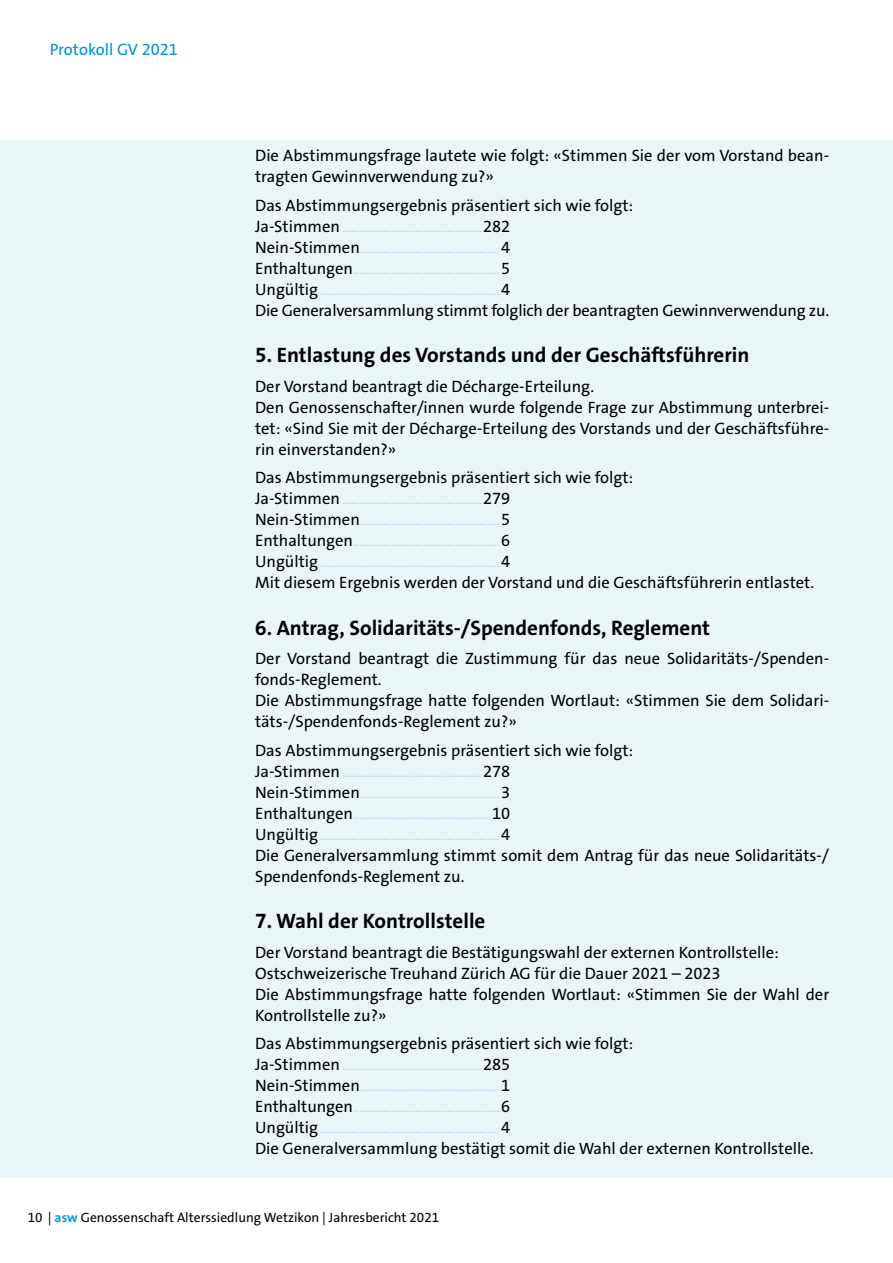
<style>
.page{position:relative;width:893px;height:1263px;background:#fff}
.page>*{position:absolute;margin:0;border:0;box-sizing:border-box;transform-origin:0 0}
.t1{font:21px "The Sans LP7 Bld";color:#000}
.t2{font:16.5px/21px "The Sans LP5 Plain";color:#000}
.t3{font:16.5px "The Sans LP5 Plain";color:#0092d4}
.t4{font:13.5px "The Sans LP5 Plain";color:#000}
.t5{font:12.75px/21px "The Sans LP5 Plain";color:#b2d2f0;text-align:justify}
.s1{font-size:16.5px;color:#000}
.s2{font-family:"The Sans LP7 Bld";color:#009fe3}
</style>
<div class="page">
<div style="left:0;top:140px;width:893px;height:1038px;background:#eaf5f8"></div>
<p class="t3" style="left:50px;top:39px;width:130px">Protokoll GV 2021</p>
<p class="t2" style="left:255px;top:145px;width:576px">Die Abstimmungsfrage lautete wie folgt: «Stimmen Sie der vom Vorstand bean&shy;tragten Gewinnverwendung zu?»</p>
<p class="t2" style="left:255px;top:195px;width:380px">Das Abstimmungsergebnis präsentiert sich wie folgt:</p>
<p class="t5" style="left:255px;top:217px;width:257px"><span class="s1">Ja-Stimmen</span> ................................................<span class="s1">282<br>Nein-Stimmen</span>................................................<span class="s1">4<br>Enthaltungen</span>..................................................<span class="s1">5<br>Ungültig</span>..............................................................<span class="s1">4</span></p>
<p class="t2" style="left:255px;top:300px;width:576px">Die Generalversammlung stimmt folglich der beantragten Gewinnverwendung zu.</p>
<p class="t1" style="left:255px;top:341px;width:496px">5. Entlastung des Vorstands und der Geschäftsführerin</p>
<p class="t2" style="left:255px;top:376px;width:576px">Der Vorstand beantragt die Décharge-Erteilung.<br>Den Genossenschafter/innen wurde folgende Frage zur Abstimmung unterbrei&shy;tet: «Sind Sie mit der Décharge-Erteilung des Vorstands und der Geschäftsführe&shy;rin einverstanden?»</p>
<p class="t2" style="left:255px;top:467px;width:380px">Das Abstimmungsergebnis präsentiert sich wie folgt:</p>
<p class="t5" style="left:255px;top:489px;width:257px"><span class="s1">Ja-Stimmen</span> ................................................<span class="s1">279<br>Nein-Stimmen</span>................................................<span class="s1">5<br>Enthaltungen</span>..................................................<span class="s1">6<br>Ungültig</span>..............................................................<span class="s1">4</span></p>
<p class="t2" style="left:255px;top:572px;width:561px">Mit diesem Ergebnis werden der Vorstand und die Geschäftsführerin entlastet.</p>
<p class="t1" style="left:255px;top:614px;width:456px">6. Antrag, Solidaritäts-/Spendenfonds, Reglement</p>
<p class="t2" style="left:255px;top:648px;width:576px">Der Vorstand beantragt die Zustimmung für das neue Solidaritäts-/Spenden&shy;fonds-Reglement.<br>Die Abstimmungsfrage hatte folgenden Wortlaut: «Stimmen Sie dem Solidari&shy;täts-/Spendenfonds-Reglement zu?»</p>
<p class="t2" style="left:255px;top:740px;width:380px">Das Abstimmungsergebnis präsentiert sich wie folgt:</p>
<p class="t5" style="left:255px;top:762px;width:257px"><span class="s1">Ja-Stimmen</span> ................................................<span class="s1">278<br>Nein-Stimmen</span>................................................<span class="s1">3<br>Enthaltungen</span>...............................................<span class="s1">10<br>Ungültig</span>..............................................................<span class="s1">4</span></p>
<p class="t2" style="left:255px;top:845px;width:575px">Die Generalversammlung stimmt somit dem Antrag für das neue Solidaritäts-/<br>Spendenfonds-Reglement zu.</p>
<p class="t1" style="left:255px;top:907px;width:232px">7. Wahl der Kontrollstelle</p>
<p class="t2" style="left:255px;top:942px;width:576px">Der Vorstand beantragt die Bestätigungswahl der externen Kontrollstelle:<br>Ostschweizerische Treuhand Zürich AG für die Dauer 2021 – 2023<br>Die Abstimmungsfrage hatte folgenden Wortlaut: «Stimmen Sie der Wahl der Kontrollstelle zu?»</p>
<p class="t2" style="left:255px;top:1033px;width:380px">Das Abstimmungsergebnis präsentiert sich wie folgt:</p>
<p class="t5" style="left:255px;top:1055px;width:257px"><span class="s1">Ja-Stimmen</span> ................................................<span class="s1">285<br>Nein-Stimmen</span>................................................<span class="s1">1<br>Enthaltungen</span>..................................................<span class="s1">6<br>Ungültig</span>..............................................................<span class="s1">4</span></p>
<p class="t2" style="left:255px;top:1138px;width:560px">Die Generalversammlung bestätigt somit die Wahl der externen Kontrollstelle.</p>
<p class="t4" style="left:28px;top:1209px;width:413px">10 | <span class="s2">asw</span> Genossenschaft Alterssiedlung Wetzikon | Jahresbericht 2021</p>
</div>
